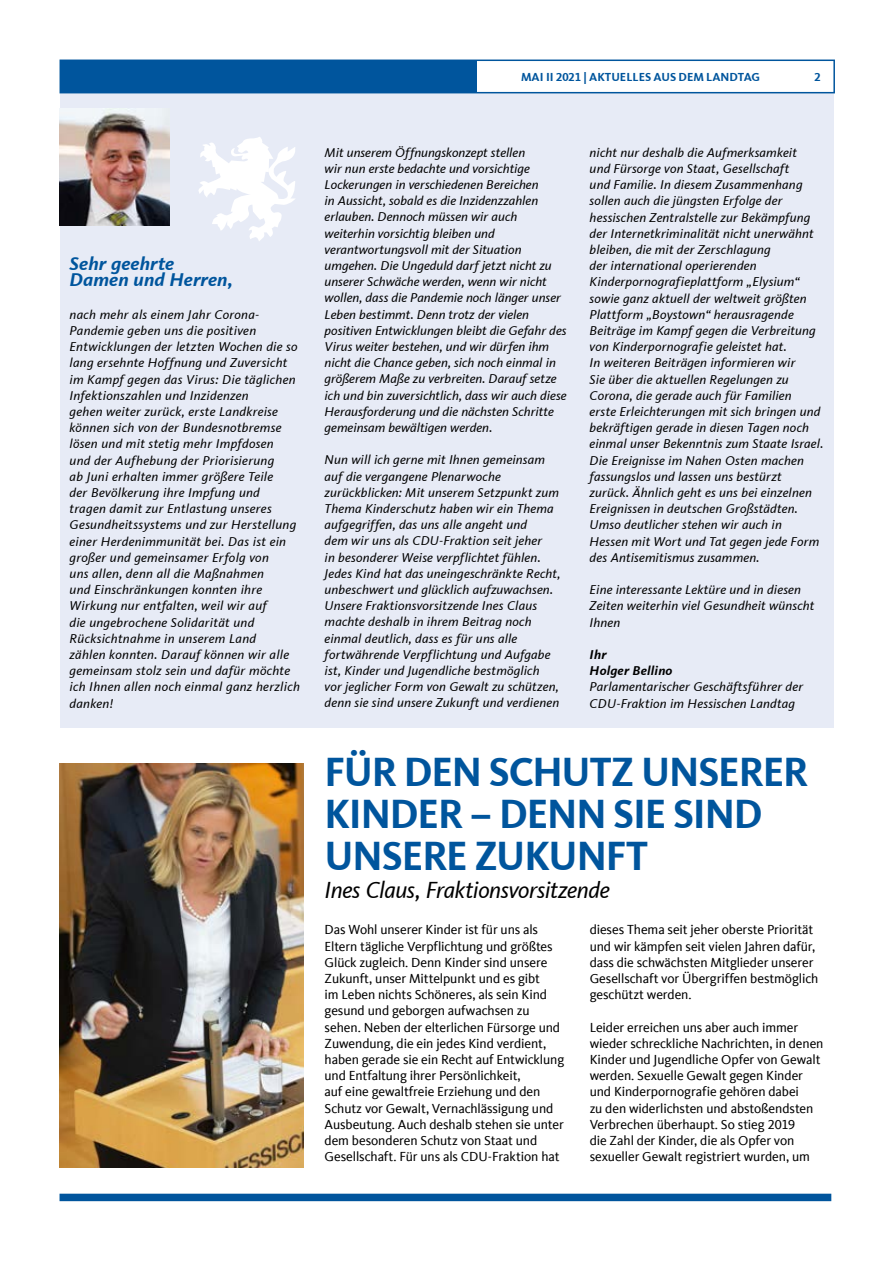
<style>
.page{position:relative;width:893px;height:1263px;background:#fff}
.page>*{position:absolute;margin:0;border:0;box-sizing:border-box;transform-origin:0 0}
.t1{font:700 42px/42px "CDU Kievit Tab";letter-spacing:-.03em;color:#00559d}
.t2{font:italic 24px "CDU Kievit Tab";letter-spacing:-.02em;color:#000}
.t3{font:italic 700 19.05px/16.2px "CDU Kievit Tab";letter-spacing:.005em;color:#00559d}
.t4{font:13.5px/16.2px "CDU Kievit Tab";letter-spacing:-.01em;color:#000}
.t5{font:italic 13.2px/16.2px "CDU Kievit Tab";letter-spacing:.01em;color:#000}
.t6{font:italic 700 13.2px/16.2px "CDU Kievit Tab";letter-spacing:.015em;color:#000}
.t7{font:700 12px "CDU Kievit Tab";color:#00559d}
</style>
<div class="page">
<div style="left:60px;top:92px;width:773px;height:635px;background:#e7ebf6"></div>
<img style="left:60px;top:108px;width:110px;height:117px">
<svg style="left:198px;top:137px;width:97px;height:104px"></svg>
<div style="left:60px;top:60px;width:775px;height:33px;border:2px solid #00559d"></div>
<div style="left:60px;top:60px;width:417px;height:32px;background:#00559d"></div>
<div style="left:60px;top:1194px;width:771px;height:7px;background:#00559d"></div>
<img style="left:60px;top:763px;width:243px;height:404px">
<p class="t7" style="left:521px;top:70px;width:241px">MAI II 2021 | AKTUELLES AUS DEM LANDTAG</p>
<p class="t7" style="left:814px;top:70px;width:8px">2</p>
<h3 class="t3" style="left:70px;top:256px;width:165px">Sehr geehrte<br>Damen und Herren,</h3>
<p class="t5" style="left:70px;top:306px;width:232px">nach mehr als einem Jahr Corona-Pandemie geben uns die positiven Entwicklungen der letzten Wochen die so lang ersehnte Hoffnung und Zuversicht im Kampf gegen das Virus: Die täglichen Infektionszahlen und Inzidenzen<br>gehen weiter zurück, erste Landkreise können sich von der Bundesnotbremse lösen und mit stetig mehr Impfdosen<br>und der Aufhebung der Priorisierung<br>ab Juni erhalten immer größere Teile<br>der Bevölkerung ihre Impfung und<br>tragen damit zur Entlastung unseres Gesundheitssystems und zur Herstellung einer Herdenimmunität bei. Das ist ein großer und gemeinsamer Erfolg von<br>uns allen, denn all die Maßnahmen<br>und Einschränkungen konnten ihre Wirkung nur entfalten, weil wir auf<br>die ungebrochene Solidarität und Rücksichtnahme in unserem Land<br>zählen konnten. Darauf können wir alle gemeinsam stolz sein und dafür möchte ich Ihnen allen noch einmal ganz herzlich danken!</p>
<p class="t5" style="left:325px;top:144px;width:244px">Mit unserem Öffnungskonzept stellen<br>wir nun erste bedachte und vorsichtige Lockerungen in verschiedenen Bereichen<br>in Aussicht, sobald es die Inzidenzzahlen erlauben. Dennoch müssen wir auch weiterhin vorsichtig bleiben und verantwortungsvoll mit der Situation umgehen. Die Ungeduld darf jetzt nicht zu unserer Schwäche werden, wenn wir nicht wollen, dass die Pandemie noch länger unser Leben bestimmt. Denn trotz der vielen positiven Entwicklungen bleibt die Gefahr des Virus weiter bestehen, und wir dürfen ihm nicht die Chance geben, sich noch einmal in größerem Maße zu verbreiten. Darauf setze ich und bin zuversichtlich, dass wir auch diese Herausforderung und die nächsten Schritte gemeinsam bewältigen werden.</p>
<p class="t5" style="left:325px;top:452px;width:237px">Nun will ich gerne mit Ihnen gemeinsam auf die vergangene Plenarwoche zurückblicken: Mit unserem Setzpunkt zum Thema Kinderschutz haben wir ein Thema aufgegriffen, das uns alle angeht und<br>dem wir uns als CDU-Fraktion seit jeher<br>in besonderer Weise verpflichtet fühlen.<br>Jedes Kind hat das uneingeschränkte Recht, unbeschwert und glücklich aufzuwachsen.<br>Unsere Fraktionsvorsitzende Ines Claus machte deshalb in ihrem Beitrag noch einmal deutlich, dass es für uns alle fortwährende Verpflichtung und Aufgabe ist, Kinder und Jugendliche bestmöglich<br>vor jeglicher Form von Gewalt zu schützen, denn sie sind unsere Zukunft und verdienen</p>
<h1 class="t1" style="left:325px;top:750px;width:485px">FÜR DEN SCHUTZ UNSERER<br>KINDER – DENN SIE SIND<br>UNSERE ZUKUNFT</h1>
<h2 class="t2" style="left:325px;top:876px;width:287px">Ines Claus, Fraktionsvorsitzende</h2>
<p class="t5" style="left:590px;top:144px;width:235px">nicht nur deshalb die Aufmerksamkeit<br>und Fürsorge von Staat, Gesellschaft<br>und Familie. In diesem Zusammenhang sollen auch die jüngsten Erfolge der hessischen Zentralstelle zur Bekämpfung der Internetkriminalität nicht unerwähnt bleiben, die mit der Zerschlagung<br>der international operierenden Kinderpornografieplattform „Elysium“ sowie ganz aktuell der weltweit größten Plattform „Boystown“ herausragende Beiträge im Kampf gegen die Verbreitung von Kinderpornografie geleistet hat.<br>In weiteren Beiträgen informieren wir<br>Sie über die aktuellen Regelungen zu Corona, die gerade auch für Familien<br>erste Erleichterungen mit sich bringen und bekräftigen gerade in diesen Tagen noch einmal unser Bekenntnis zum Staate Israel.<br>Die Ereignisse im Nahen Osten machen fassungslos und lassen uns bestürzt zurück. Ähnlich geht es uns bei einzelnen Ereignissen in deutschen Großstädten.<br>Umso deutlicher stehen wir auch in Hessen mit Wort und Tat gegen jede Form des Antisemitismus zusammen.</p>
<p class="t5" style="left:590px;top:582px;width:226px">Eine interessante Lektüre und in diesen<br>Zeiten weiterhin viel Gesundheit wünscht<br>Ihnen</p>
<p class="t6" style="left:590px;top:646px;width:84px">Ihr<br>Holger Bellino</p>
<p class="t5" style="left:590px;top:679px;width:215px">Parlamentarischer Geschäftsführer der<br>CDU-Fraktion im Hessischen Landtag</p>
<p class="t4" style="left:325px;top:922px;width:241px">Das Wohl unserer Kinder ist für uns als Eltern tägliche Verpflichtung und größtes Glück zugleich. Denn Kinder sind unsere Zukunft, unser Mittelpunkt und es gibt<br>im Leben nichts Schöneres, als sein Kind gesund und geborgen aufwachsen zu sehen. Neben der elterlichen Fürsorge und Zuwendung, die ein jedes Kind verdient, haben gerade sie ein Recht auf Entwicklung und Entfaltung ihrer Persönlichkeit,<br>auf eine gewaltfreie Erziehung und den Schutz vor Gewalt, Vernachlässigung und Ausbeutung. Auch deshalb stehen sie unter dem besonderen Schutz von Staat und Gesellschaft. Für uns als CDU-Fraktion hat</p>
<p class="t4" style="left:590px;top:922px;width:230px">dieses Thema seit jeher oberste Priorität und wir kämpfen seit vielen Jahren dafür, dass die schwächsten Mitglieder unserer Gesellschaft vor Übergriffen bestmöglich geschützt werden.</p>
<p class="t4" style="left:590px;top:1019px;width:235px">Leider erreichen uns aber auch immer wieder schreckliche Nachrichten, in denen Kinder und Jugendliche Opfer von Gewalt werden. Sexuelle Gewalt gegen Kinder und Kinderpornografie gehören dabei<br>zu den widerlichsten und abstoßendsten Verbrechen überhaupt. So stieg 2019<br>die Zahl der Kinder, die als Opfer von sexueller Gewalt registriert wurden, um</p>
</div>
